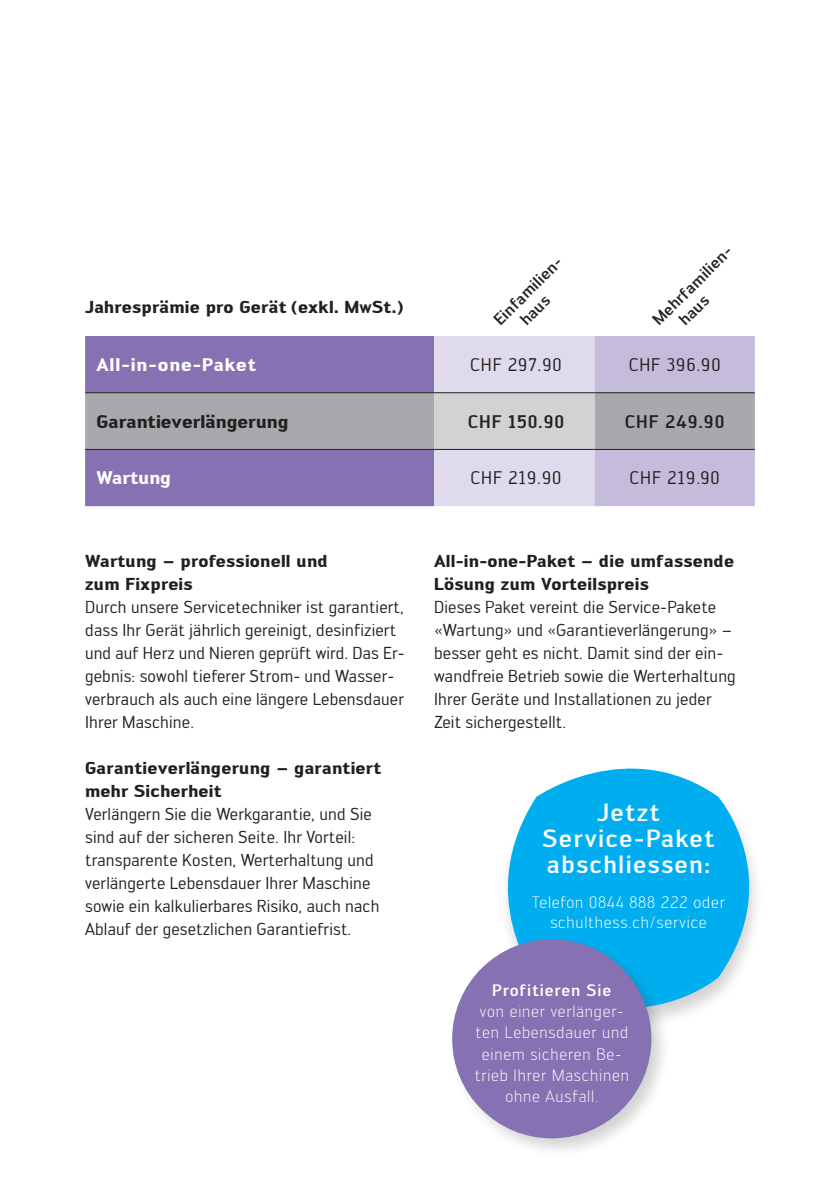
<style>
.page{position:relative;width:840px;height:1191px;background:#fff}
.page>*{position:absolute;margin:0;border:0;box-sizing:border-box;transform-origin:0 0}
.t1{font:500 24.4px/26px "Engel";letter-spacing:.05em;color:#fff;text-align:center}
.t2{font:18px "Engel";letter-spacing:.05em;color:#231f20}
.t3{font:700 18px "Engel";color:#231f20}
.t4{font:500 18px "Engel";letter-spacing:.05em;color:#231f20}
.t5{font:700 18px "Engel";letter-spacing:.05em;color:#fff}
.t6{font:700 18px "Engel";color:#fff}
.t7{font:17px/23px "Engel";letter-spacing:.01em;color:#231f20}
.t8{font:700 17px/23px "Engel";letter-spacing:.01em;color:#231f20}
.t9{font:300 16.4px/21.2px "Engel";letter-spacing:.05em;color:#fff;text-align:center}
.t10{font:500 16.4px "Engel";letter-spacing:.05em;color:#fff}
.t11{font:500 16px/18.6px "Engel";color:#231f20}
</style>
<div class="page">
<svg style="left:85px;top:336px;width:669px;height:170px;background:#a99fc2"></svg>
<div style="left:434px;top:393px;width:160px;height:56px;background:#d1d2d4"></div>
<hr style="left:85px;top:392px;width:349px;height:1px;background:#231f20">
<hr style="left:434px;top:392px;width:160px;height:1px;background:#231f20">
<hr style="left:594px;top:392px;width:160px;height:1px;background:#231f20">
<hr style="left:85px;top:449px;width:349px;height:1px;background:#231f20">
<hr style="left:434px;top:449px;width:160px;height:1px;background:#231f20">
<hr style="left:594px;top:449px;width:160px;height:1px;background:#231f20">
<svg style="left:506px;top:768px;width:250px;height:250px;fill:#00aeef"></svg>
<div style="left:447px;top:935px;width:224px;height:223px;background:#231f20;opacity:.2"></div>
<div style="left:452px;top:939px;width:199px;height:199px;background:#8671b3;border-radius:50%"></div>
<p class="t8" style="left:85px;top:297px;width:320px">Jahresprämie pro Gerät (exkl. MwSt.)</p>
<p class="t11" style="left:504px;top:304px;width:70px;text-indent:-19px;rotate:-45deg">Einfamilien&shy;haus</p>
<p class="t11" style="left:662px;top:304px;width:85px;text-indent:-19px;rotate:-45deg">Mehrfamilien&shy;haus</p>
<p class="t5" style="left:96px;top:357px;width:161px">All-in-one-Paket</p>
<p class="t2" style="left:470px;top:355px;width:93px">CHF 297.90</p>
<p class="t2" style="left:628px;top:355px;width:93px">CHF 396.90</p>
<p class="t3" style="left:96px;top:414px;width:193px">Garantieverlängerung</p>
<p class="t4" style="left:467px;top:414px;width:98px">CHF 150.90</p>
<p class="t4" style="left:624px;top:414px;width:101px">CHF 249.90</p>
<p class="t6" style="left:96px;top:471px;width:76px">Wartung</p>
<p class="t2" style="left:470px;top:469px;width:92px">CHF 219.90</p>
<p class="t2" style="left:629px;top:469px;width:92px">CHF 219.90</p>
<p class="t8" style="left:85px;top:550px;width:244px">Wartung – professionell und zum Fixpreis</p>
<p class="t7" style="left:85px;top:595px;width:321px">Durch unsere Servicetechniker ist garantiert, dass Ihr Gerät jährlich gereinigt, desinfiziert und auf Herz und Nieren geprüft wird. Das Er&shy;gebnis: sowohl tieferer Strom- und Wasser&shy;verbrauch als auch eine längere Lebensdauer Ihrer Maschine.</p>
<p class="t8" style="left:85px;top:757px;width:297px">Garantieverlängerung – garantiert mehr Sicherheit</p>
<p class="t7" style="left:85px;top:802px;width:296px">Verlängern Sie die Werkgarantie, und Sie sind auf der sicheren Seite. Ihr Vorteil: transparente Kosten, Werterhaltung und verlängerte Lebensdauer Ihrer Maschine sowie ein kalkulierbares Risiko, auch nach Ablauf der gesetzlichen Garantiefrist.</p>
<p class="t8" style="left:434px;top:550px;width:301px">All-in-one-Paket – die umfassende<br>Lösung zum Vorteilspreis</p>
<p class="t7" style="left:434px;top:595px;width:303px">Dieses Paket vereint die Service-Pakete «Wartung» und «Garantieverlängerung» – besser geht es nicht. Damit sind der ein&shy;wandfreie Betrieb sowie die Werterhaltung Ihrer Geräte und Installationen zu jeder Zeit sichergestellt.</p>
<h1 class="t1" style="left:542px;top:802px;width:173px">Jetzt<br>Service-Paket abschliessen:</h1>
<p class="t9" style="left:532px;top:894px;width:194px;line-height:19.6px">Telefon 0844 888 222 oder schulthess.ch/service</p>
<p class="t10" style="left:492px;top:984px;width:120px">Profitieren Sie</p>
<p class="t9" style="left:474px;top:1002px;width:155px">von einer verlänger&shy;ten Lebensdauer und einem sicheren Be&shy;trieb Ihrer Maschinen ohne Ausfall.</p>
</div>
